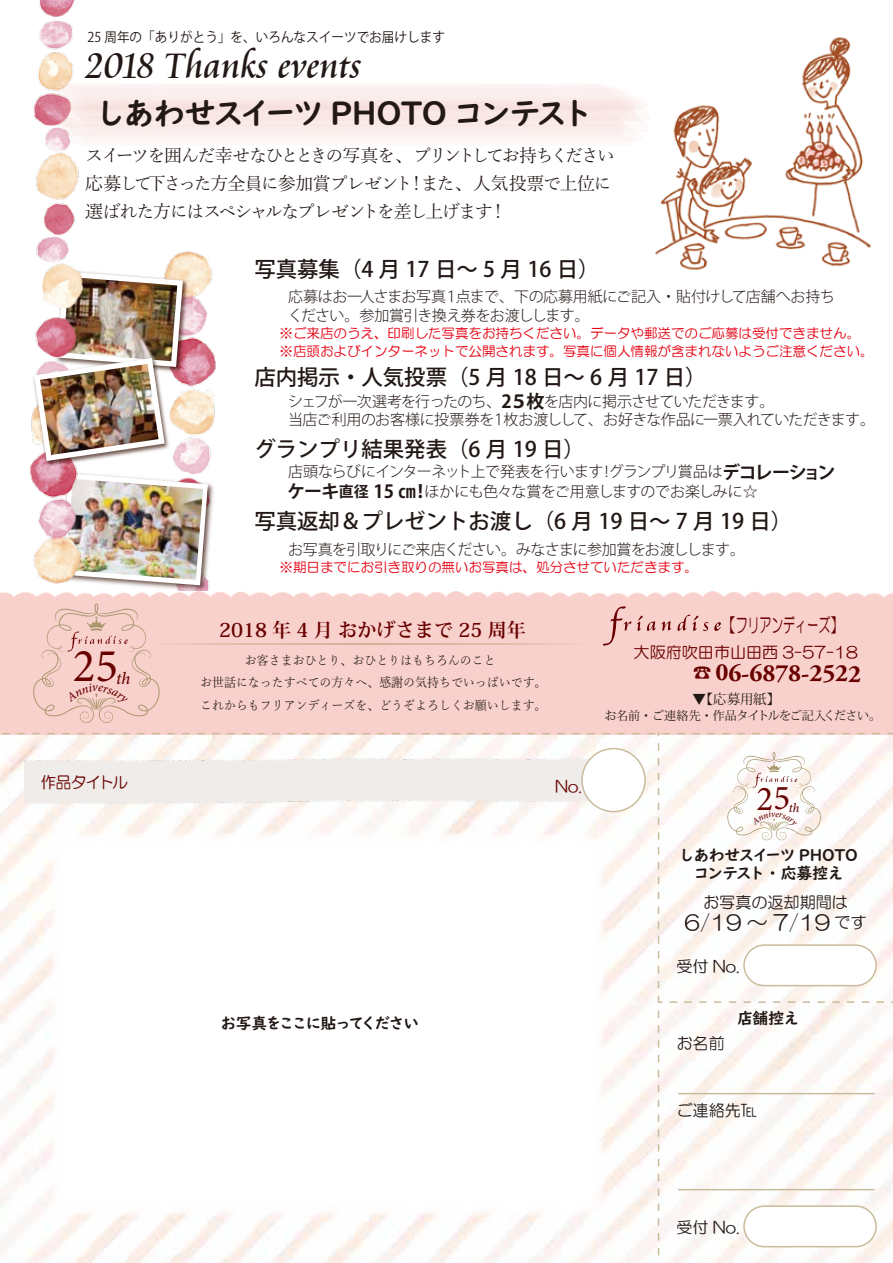
<style>
.page{position:relative;width:893px;height:1263px;background:#fff}
.page>*{position:absolute;margin:0;border:0;box-sizing:border-box;transform-origin:0 0}
.t1{font:47.25px "Minion Pro";color:#680000}
.t2{font:39px "Cataneo BT";color:#221815;scale:.93 1}
.t3{font:34.8px "Minion Pro";color:#680000}
.t4{font:31.5px "UD Digi Kyokasho NP B";letter-spacing:-.09em;color:#221815}
.t5{font:700 24.9px "Adobe Garamond Pro";letter-spacing:-.01em;color:#680000}
.t6{font:500 21.45px "Koz Go Pro";color:#221815}
.t7{font:21px "HG Maru Gothic MPRO";color:#221815}
.t8{font:19.35px "HG Maru Gothic MPRO";color:#680000;scale:.82 1}
.t9{font:700 19.2px "Koz Min Pr 6 N";color:#680000}
.t10{font:18px/27.9px "Yu Mincho";letter-spacing:-.095em;color:#221815}
.t11{font:italic 500 17.4px "Minion Pro";color:#680000}
.t12{font:16.05px "HG Maru Gothic MPRO";color:#221815}
.t13{font:16.05px "HG Maru Gothic MPRO";color:#680000}
.t14{font:15.75px/18px "UD Digi Kyokasho NP B";letter-spacing:-.04em;color:#221815;text-align:center}
.t15{font:15.75px "UD Digi Kyokasho NP B";letter-spacing:-.1em;color:#221815}
.t16{font:15.75px "UD Digi Kyokasho NP B";letter-spacing:-.07em;color:#221815}
.t17{font:300 15px/19.5px "Koz Go Pr 6 N";letter-spacing:-.045em;color:#221815}
.t18{font:13.5px/18px "HG Maru Gothic MPRO";color:#e60012}
.t19{font:13.5px "Koz Go Pr 6 N";color:#221815;scale:.93 1}
.t20{font:13.5px "Koz Min Pr 6 N";color:#221815}
.t21{font:12.75px/22.4px "Yu Mincho";color:#221815;text-align:center;scale:.93 1}
.t22{font:italic 500 12.75px "Minion Pro";color:#680000}
.t23{font:12px "Koz Min Pr 6 N";letter-spacing:-.04em;color:#221815}
.s1{font-weight:700;font-size:18px}
.s2{font-weight:700}
.s3{font-family:"Koz Go Pr 6 N";font-weight:400;font-size:18px}
.s4{font-size:16.05px}
</style>
<div class="page">
<img style="left:166px;top:251px;width:50px;height:218px">
<div style="left:0;top:591px;width:893px;height:144px;background:#f9d1cc"></div>
<img style="left:655px;top:37px;width:216px;height:233px">
<img style="left:0;top:736px;width:893px;height:527px">
<div style="left:51px;top:833px;width:553px;height:382px;background:#fff;border-radius:16px"></div>
<img style="left:24px;top:756px;width:569px;height:48px">
<img style="left:165px;top:268px;width:25px;height:106px">
<img style="left:57px;top:469px;width:159px;height:125px">
<svg style="left:85px;top:473px;width:123px;height:112px"></svg>
<img style="left:85px;top:479px;width:118px;height:101px">
<img style="left:30px;top:0;width:55px;height:586px">
<img style="left:30px;top:354px;width:142px;height:114px">
<img style="left:34px;top:271px;width:149px;height:190px">
<img style="left:40px;top:364px;width:119px;height:91px">
<svg style="left:43px;top:80px;width:601px;height:66px"></svg>
<svg style="left:603px;top:606px;width:28px;height:40px"></svg>
<svg style="left:637px;top:616px;width:34px;height:15px"></svg>
<svg style="left:714px;top:622px;width:7px;height:9px"></svg>
<svg style="left:677px;top:615px;width:31px;height:16px"></svg>
<svg style="left:2px;top:732px;width:891px;height:4px"></svg>
<svg style="left:658px;top:743px;width:4px;height:520px"></svg>
<svg style="left:670px;top:1001px;width:223px;height:2px"></svg>
<div style="left:744px;top:945px;width:132px;height:41px;background:#fff;border-radius:20px"></div>
<div style="left:743px;top:944px;width:134px;height:42px;border:2px solid #c9bc9c;border-radius:20px"></div>
<div style="left:744px;top:1206px;width:132px;height:41px;background:#fff;border-radius:20px"></div>
<div style="left:743px;top:1205px;width:134px;height:42px;border:2px solid #c9bc9c;border-radius:20px"></div>
<hr style="left:678px;top:1093px;width:196px;height:1px;background:#c9bc9c">
<hr style="left:678px;top:1189px;width:196px;height:1px;background:#c9bc9c">
<div style="left:582px;top:749px;width:63px;height:63px;background:#fff;border-radius:50%"></div>
<div style="left:581px;top:748px;width:65px;height:64px;border:2px solid #c9bc9c;border-radius:50%"></div>
<div style="left:28px;top:601px;width:562px;height:125px;background:#f9d1cc"></div>
<svg style="left:723px;top:750px;width:102px;height:93px"></svg>
<p class="t19" style="left:87px;top:30px;width:386px">25 周年の「ありがとう」を、いろんなスイーツでお届けします</p>
<h2 class="t2" style="left:86px;top:42px;width:298px">2018 Thanks events</h2>
<h3 class="t4" style="left:95px;top:94px;width:500px">しあわせスイーツ PHOTO コンテスト</h3>
<p class="t10" style="left:85px;top:140px;width:531px">スイーツを囲んだ幸せなひとときの写真を、プリントしてお持ちください応募して下さった方全員に参加賞プレゼント！また、人気投票で上位に選ばれた方にはスペシャルなプレゼントを差し上げます！</p>
<h3 class="t6" style="left:254px;top:255px;width:347px">写真募集（4 月 17 日～ 5 月 16 日）</h3>
<p class="t17" style="left:288px;top:287px;width:548px">応募はお一人さまお写真１点まで、下の応募用紙にご記入・貼付けして店舗へお持ちください。参加賞引き換え券をお渡しします。</p>
<p class="t18" style="left:280px;top:324px;width:596px">※ご来店のうえ、印刷した写真をお持ちください。データや郵送でのご応募は受付できません。※店頭およびインターネットで公開されます。写真に個人情報が含まれないようご注意ください。</p>
<h3 class="t6" style="left:254px;top:363px;width:454px">店内掲示・人気投票（5 月 18 日～ 6 月 17 日）</h3>
<p class="t17" style="left:288px;top:393px;width:588px;line-height:18px">シェフが一次選考を行ったのち、<span class="s1">2５枚</span>を店内に掲示させていただきます。<br>当店ご利用のお客様に投票券を１枚お渡しして、お好きな作品に一票入れていただきます。</p>
<p class="t17" style="left:287px;top:462px;width:550px">店頭ならびにインターネット上で発表を行います！グランプリ賞品は<span class="s1">デコレーションケーキ</span><span class="s2">直径</span> <span class="s1">15 ㎝！</span>ほかにも色々な賞をご用意しますのでお楽しみに☆</p>
<h3 class="t6" style="left:254px;top:435px;width:332px">グランプリ結果発表（6 月 19 日）</h3>
<h3 class="t6" style="left:254px;top:507px;width:539px">写真返却＆プレゼントお渡し（6 月 19 日～ 7 月 19 日）</h3>
<p class="t17" style="left:288px;top:540px;width:459px">お写真を引取りにご来店ください。みなさまに参加賞をお渡しします。</p>
<h1 class="t1" style="left:73px;top:634px;width:47px">25</h1>
<p class="t11" style="left:116px;top:666px;width:16px">th</p>
<p class="t13" style="left:40px;top:774px;width:89px">作品タイトル</p>
<p class="t18" style="left:280px;top:558px;width:420px">※期日までにお引き取りの無いお写真は、処分させていただきます。</p>
<p class="t9" style="left:219px;top:619px;width:308px">2018 年 4 月 おかげさまで 25 周年</p>
<p class="t21" style="left:200px;top:648px;width:374px">お客さまおひとり、おひとりはもちろんのこと<br>お世話になったすべての方々へ、感謝の気持ちでいっぱいです。これからもフリアンディーズを、どうぞよろしくお願いします。</p>
<p class="t13" style="left:555px;top:778px;width:28px">No.</p>
<p class="t8" style="left:720px;top:616px;width:155px">【フリアンディーズ】</p>
<h3 class="t5" style="left:693px;top:659px;width:170px"><span class="s3">☎</span> 06-6878-2522</h3>
<p class="t13" style="left:634px;top:644px;width:226px">大阪府吹田市山田西 3-57-18</p>
<p class="t20" style="left:693px;top:691px;width:89px">▼【応募用紙】</p>
<p class="t23" style="left:605px;top:709px;width:278px">お名前・ご連絡先・作品タイトルをご記入ください。</p>
<h3 class="t3" style="left:757px;top:775px;width:35px">25</h3>
<p class="t22" style="left:789px;top:799px;width:12px">th</p>
<p class="t14" style="left:679px;top:846px;width:180px">しあわせスイーツ PHOTOコンテスト・応募控え</p>
<p class="t12" style="left:703px;top:894px;width:146px">お写真の返却期間は</p>
<h3 class="t7" style="left:684px;top:912px;width:184px">6/19 ～ 7/19 <span class="s4">です</span></h3>
<p class="t12" style="left:676px;top:958px;width:64px">受付 No.</p>
<p class="t15" style="left:221px;top:1013px;width:200px">お写真をここに貼ってください</p>
<p class="t16" style="left:737px;top:1009px;width:64px">店舗控え</p>
<p class="t12" style="left:677px;top:1035px;width:50px">お名前</p>
<p class="t12" style="left:677px;top:1102px;width:82px">ご連絡先℡</p>
<p class="t12" style="left:676px;top:1219px;width:64px">受付 No.</p>
</div>
